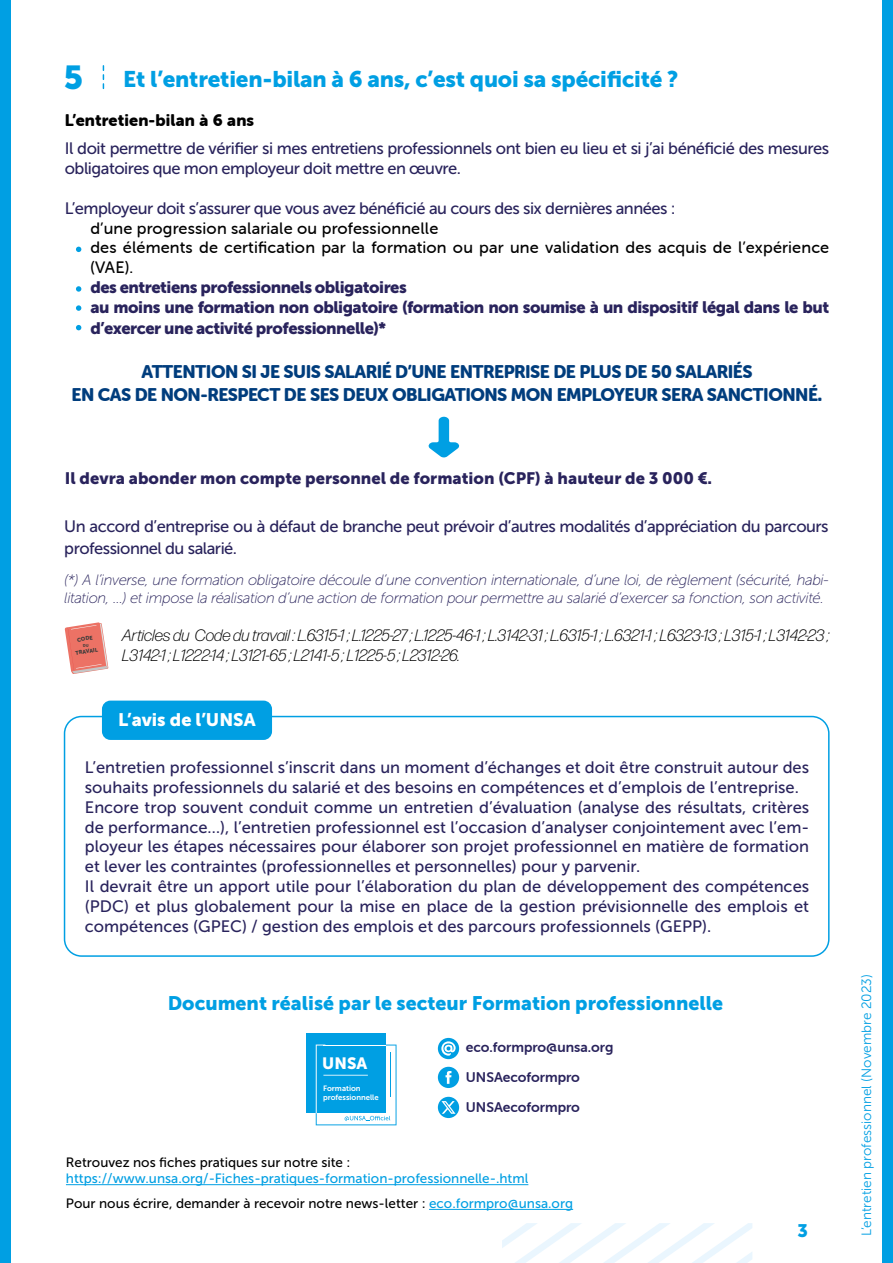
<style>
.page{position:relative;width:893px;height:1263px;background:#fff}
.page>*{position:absolute;margin:0;border:0;box-sizing:border-box;transform-origin:0 0}
.t1{font:22.5px "Museo Sans 900";letter-spacing:-.01em;color:#009fe3}
.t2{font:19.5px "Museo Sans 900";color:#009fe3}
.t3{font:18px/23.4px "Museo Sans Rounded 900";letter-spacing:-.03em;color:#003d7d;text-align:center}
.t4{font:18px "Museo Sans 900";color:#fff}
.t5{font:18px "Museo Sans 900";color:#009fe3}
.t6{font:16.5px/19.8px "Museo Sans 500";color:#29235c}
.t7{font:16.5px/19.8px "Museo Sans 500";letter-spacing:-.03em;color:#29235c}
.t8{font:italic 300 16.5px/19.8px "Forma DJR Deck";color:#000}
.t9{font:16.5px/19.8px "Museo Sans 900";letter-spacing:-.03em;color:#29235c}
.t10{font:16.5px/19.8px "Museo Sans Rounded 500";letter-spacing:.01em;color:#000}
.t11{font:16.5px "Museo Sans 900";color:#29235c}
.t12{font:16.5px "Museo Sans Rounded 900";letter-spacing:.01em;color:#000}
.t13{font:16.35px "Museo Sans 900";color:#fff}
.t14{font:italic 15px/18px "Museo Sans 100";letter-spacing:-.03em;color:#29235c}
.t15{font:13.95px/30.2px "Museo Sans Rounded 700";color:#29235c}
.t16{font:13.5px/24.8px "Museo Sans 500";color:#009fe3}
.t17{font:13.5px "Museo Sans 500";color:#000}
.t18{font:13.5px "Museo Sans 300";color:#009fe3}
.t19{font:7.65px/9.3px "Museo Sans 700";color:#fff}
.t20{font:5.4px "Museo Sans 900";color:#3c3c3b}
.s1{font-size:33px}
.s2{font-size:19.5px}
.s3{color:#000}
</style>
<div class="page">
<div style="left:0;top:0;width:11px;height:1263px;background:#009fe3"></div>
<div style="left:882px;top:0;width:11px;height:1263px;background:#009fe3"></div>
<svg style="left:502px;top:1223px;width:250px;height:40px"></svg>
<svg style="left:103px;top:66px;width:1px;height:22px"></svg>
<svg style="left:428px;top:417px;width:32px;height:41px"></svg>
<svg style="left:76px;top:247px;width:5px;height:5px"></svg>
<svg style="left:76px;top:305px;width:5px;height:6px"></svg>
<svg style="left:76px;top:286px;width:5px;height:6px"></svg>
<svg style="left:76px;top:325px;width:5px;height:5px"></svg>
<div style="left:64px;top:716px;width:766px;height:241px;border:2px solid #009fe3;border-radius:17px"></div>
<div style="left:102px;top:701px;width:170px;height:39px;background:#009fe3;border-radius:9px"></div>
<div style="left:438px;top:1067px;width:21px;height:21px;background:#009fe3;border-radius:50%"></div>
<svg style="left:446px;top:1071px;width:5px;height:13px"></svg>
<svg style="left:438px;top:1038px;width:21px;height:21px"></svg>
<div style="left:306px;top:1033px;width:80px;height:80px;background:#009fe3"></div>
<svg style="left:316px;top:1044px;width:80px;height:81px"></svg>
<hr style="left:66px;top:1184px;width:462px;height:1px;background:#009fe3">
<hr style="left:429px;top:1209px;width:144px;height:1px;background:#009fe3">
<div style="left:438px;top:1097px;width:21px;height:21px;background:#009fe3;border-radius:50%"></div>
<svg style="left:441px;top:1101px;width:14px;height:13px"></svg>
<svg style="left:65px;top:622px;width:43px;height:52px"></svg>
<h1 class="t1" style="left:64px;top:66px;width:616px"><span class="s1">5</span> Et l’entretien-bilan à 6 ans, c’est quoi sa spécificité ?</h1>
<p class="t12" style="left:65px;top:111px;width:191px">L’entretien-bilan à 6 ans</p>
<p class="t7" style="left:65px;top:139px;width:766px">Il doit permettre de vérifier si mes entretiens professionnels ont bien eu lieu et si j’ai bénéficié des mesures obligatoires que mon employeur doit mettre en œuvre.</p>
<p class="t7" style="left:65px;top:198px;width:612px">L’employeur doit s’assurer que vous avez bénéficié au cours des six dernières années :</p>
<p class="t10" style="left:90px;top:218px;width:740px">d’une progression salariale ou professionnelle<br>des éléments de certification par la formation ou par une validation des acquis de l’expérience (VAE).</p>
<p class="t9" style="left:90px;top:277px;width:740px">des entretiens professionnels obligatoires<br>au moins une formation non obligatoire (formation non soumise à un dispositif légal dans le but</p>
<p class="t9" style="left:90px;top:319px;width:297px">d’exercer une activité professionnelle)*</p>
<p class="t3" style="left:72px;top:360px;width:752px">ATTENTION SI JE SUIS SALARIÉ D’UNE ENTREPRISE DE PLUS DE 50 SALARIÉS<br>EN CAS DE NON-RESPECT DE SES DEUX OBLIGATIONS MON EMPLOYEUR SERA SANCTIONNÉ<span class="s2">.</span></p>
<p class="t11" style="left:65px;top:468px;width:649px">Il devra abonder mon compte personnel de formation (CPF) à hauteur de 3 000 €.</p>
<p class="t7" style="left:64px;top:516px;width:766px;line-height:21.6px">Un accord d’entreprise ou à défaut de branche peut prévoir d’autres modalités d’appréciation du parcours professionnel du salarié.</p>
<p class="t14" style="left:64px;top:571px;width:766px">(*) A l’inverse, une formation obligatoire découle d’une convention internationale, d’une loi, de règlement (sécurité, habi&shy;litation, …) et impose la réalisation d’une action de formation pour permettre au salarié d’exercer sa fonction, son activité.</p>
<p class="t8" style="left:122px;top:625px;width:709px">Articles du Code du travail : L.6315-1 ; L.1225-27 ; L.1225-46-1 ; L.3142-31 ; L.6315-1 ; L.6321-1 ; L6323-13 ; L315-1 ; L3142-23 ;<br>L3142-1 ; L1222-14 ; L3121-65 ; L2141-5 ; L1225-5 ; L2312-26.</p>
<p class="t20" style="left:77px;top:637px;width:17px;rotate:-8deg">CODE</p>
<p class="t20" style="left:75px;top:650px;width:24px;rotate:-8deg">TRAVAIL</p>
<p class="t4" style="left:118px;top:709px;width:139px">L’avis de l’UNSA</p>
<p class="t6" style="left:85px;top:758px;width:726px">L’entretien professionnel s’inscrit dans un moment d’échanges et doit être construit autour des souhaits professionnels du salarié et des besoins en compétences et d’emplois de l’entreprise.<br>Encore trop souvent conduit comme un entretien d’évaluation (analyse des résultats, critères de performance…), l’entretien professionnel est l’occasion d’analyser conjointement avec l’em&shy;ployeur les étapes nécessaires pour élaborer son projet professionnel en matière de formation et lever les contraintes (professionnelles et personnelles) pour y parvenir.<br>Il devrait être un apport utile pour l’élaboration du plan de développement des compétences (PDC) et plus globalement pour la mise en place de la gestion prévisionnelle des emplois et compétences (GPEC) / gestion des emplois et des parcours professionnels (GEPP).</p>
<p class="t2" style="left:168px;top:992px;width:557px">Document réalisé par le secteur Formation professionnelle</p>
<p class="t15" style="left:466px;top:1032px;width:149px">eco.formpro@unsa.org<br>UNSAecoformpro<br>UNSAecoformpro</p>
<p class="t13" style="left:322px;top:1054px;width:46px">UNSA</p>
<p class="t19" style="left:323px;top:1083px;width:57px">Formation professionnelle</p>
<p class="t17" style="left:66px;top:1155px;width:286px">Retrouvez nos fiches pratiques sur notre site :</p>
<p class="t16" style="left:66px;top:1166px;width:509px">https://www.unsa.org/-Fiches-pratiques-formation-professionnelle-.html<br><span class="s3">Pour nous écrire, demander à recevoir notre news-letter :</span> eco.formpro@unsa.org</p>
<p class="t5" style="left:797px;top:1220px;width:12px">3</p>
<p class="t18" style="left:859px;top:1236px;width:264px;rotate:-90deg">L’entretien professionnel (Novembre 2023)</p>
</div>
